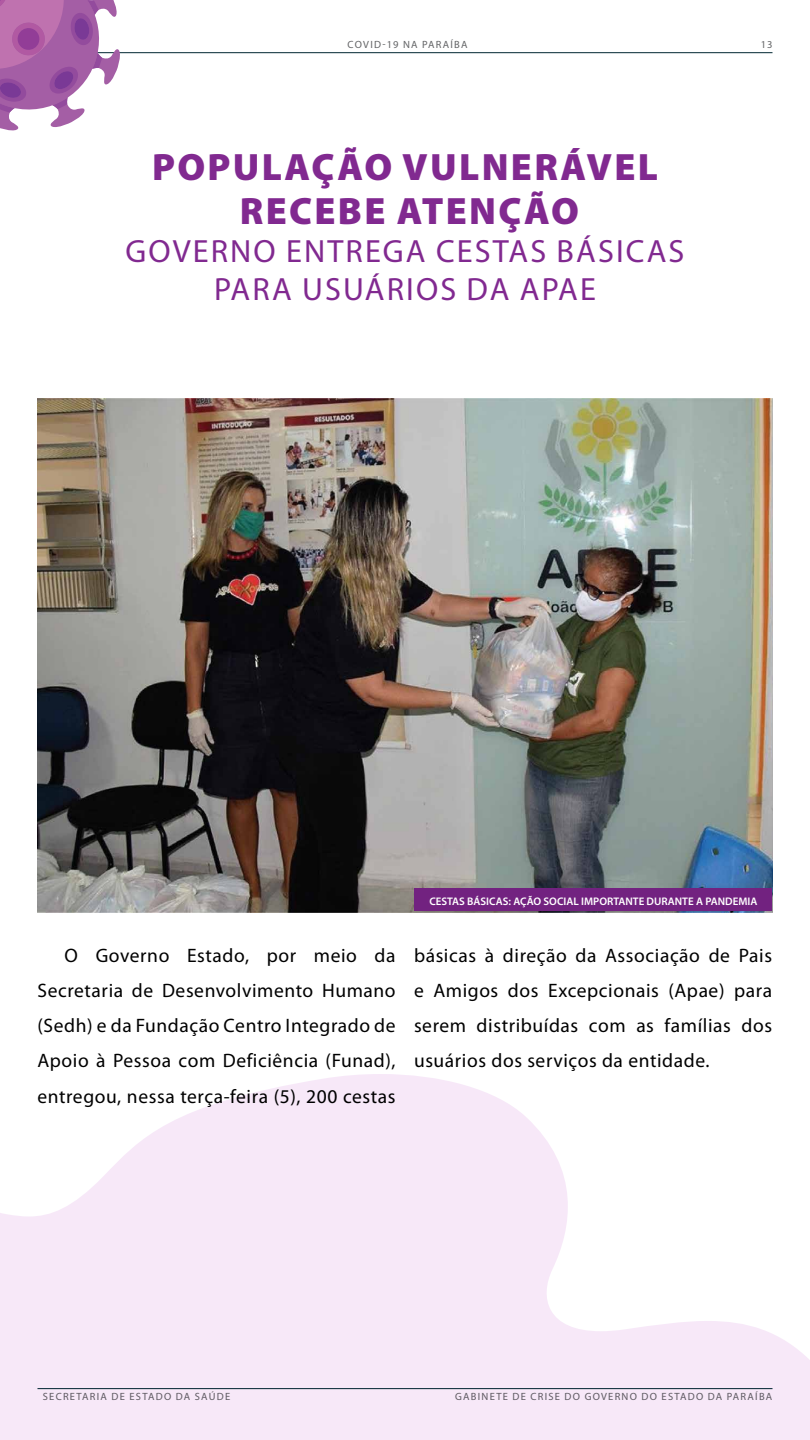
<style>
.page{position:relative;width:810px;height:1440px;background:#fff}
.page>*{position:absolute;margin:0;border:0;box-sizing:border-box;transform-origin:0 0}
.t1{font:900 38.25px/44.6px "Myriad Pro";letter-spacing:.06em;color:#812990;text-align:center}
.t2{font:32.25px/37.7px "Myriad Pro";letter-spacing:.065em;color:#812990;text-align:center}
.t3{font:19.5px/35.2px "Myriad Pro";letter-spacing:.03em;color:#000;text-align:justify}
.t4{font:600 11.02px "Myriad Pro";color:#fff}
.t5{font:10.5px "Myriad Pro";letter-spacing:.12em;color:#636466}
</style>
<div class="page">
<hr style="left:38px;top:52px;width:734px;height:1px;background:#002732">
<svg style="left:0;top:0;width:122px;height:131px"></svg>
<img style="left:38px;top:399px;width:734px;height:513px">
<div style="left:414px;top:889px;width:358px;height:22px;background:#722280"></div>
<svg style="left:0;top:1074px;width:810px;height:366px;fill:#f7e8f8"></svg>
<p class="t5" style="left:348px;top:38px;width:121px">COVID-19 NA PARAÍBA</p>
<h1 class="t1" style="left:152px;top:143px;width:507px">POPULAÇÃO VULNERÁVEL<br>RECEBE ATENÇÃO</h1>
<h2 class="t2" style="left:126px;top:232px;width:560px">GOVERNO ENTREGA CESTAS BÁSICAS<br>PARA USUÁRIOS DA APAE</h2>
<p class="t5" style="left:761px;top:38px;width:13px">13</p>
<p class="t4" style="left:429px;top:894px;width:330px">CESTAS BÁSICAS: AÇÃO SOCIAL IMPORTANTE DURANTE A PANDEMIA</p>
<p class="t3" style="left:38px;top:937px;width:360px;text-indent:27px">O Governo Estado, por meio da Secretaria de Desenvolvimento Humano (Sedh) e da Fundação Centro Integrado de Apoio à Pessoa com Deficiência (Funad), entregou, nessa terça-feira (5), 200 cestas</p>
<p class="t3" style="left:414px;top:937px;width:360px">básicas à direção da Associação de Pais e Amigos dos Excepcionais (Apae) para serem distribuídas com as famílias dos usuários dos serviços da entidade.</p>
<p class="t5" style="left:43px;top:1390px;width:189px">SECRETARIA DE ESTADO DA SAÚDE</p>
<p class="t5" style="left:455px;top:1390px;width:319px">GABINETE DE CRISE DO GOVERNO DO ESTADO DA PARAÍBA</p>
</div>
